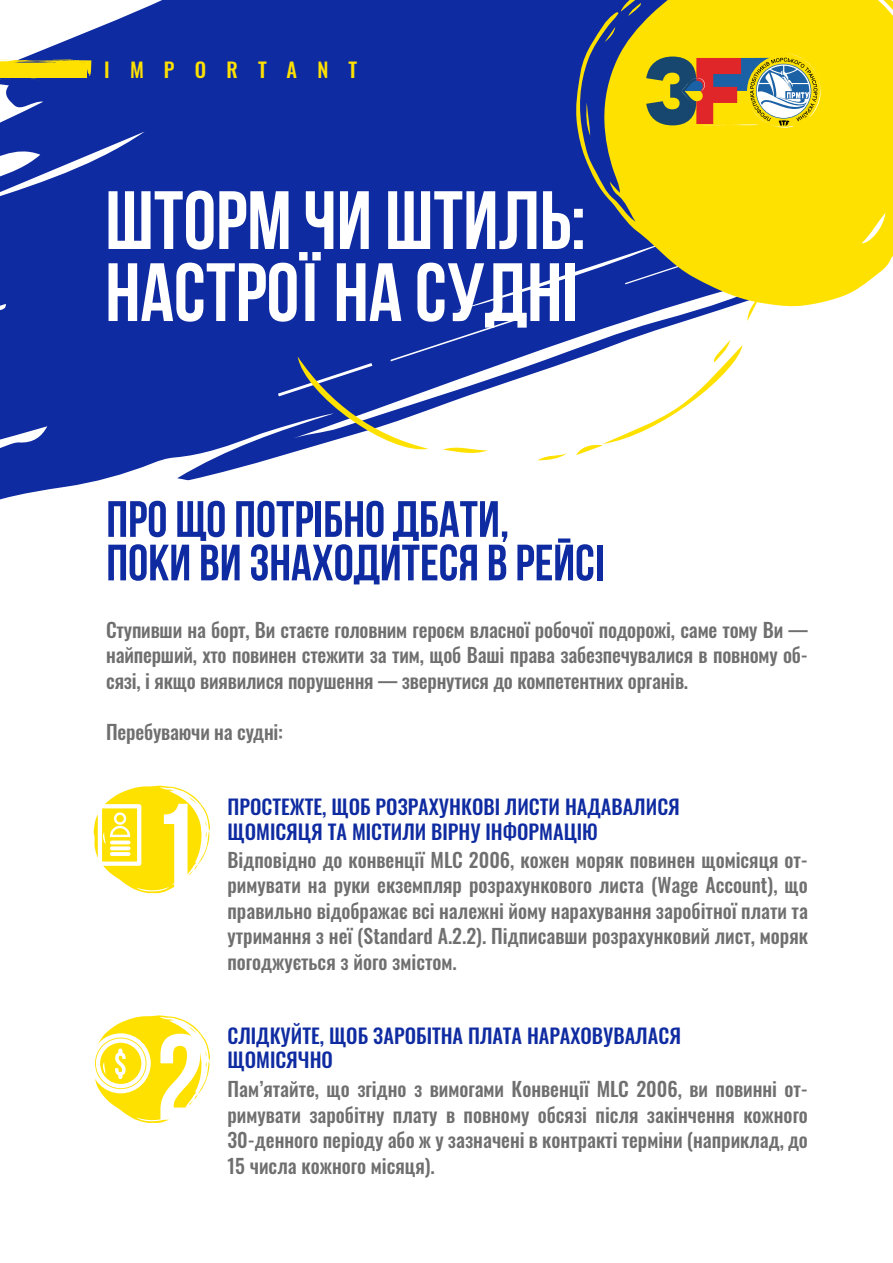
<style>
.page{position:relative;width:893px;height:1263px;background:#fff}
.page>*{position:absolute;margin:0;border:0;box-sizing:border-box;transform-origin:0 0}
.t1{font:121.5px/230.9px "Bebas Neue Cyrillic";color:#fff}
.t2{font:82.5px/72px "Bebas Neue Cyrillic";color:#fff}
.t3{font:51px/43.5px "Bebas Neue Cyrillic";color:#0f2ba1}
.t4{font:500 20.25px/24.3px "Oswald";color:#0f2ba1}
.t5{font:500 20.25px "Oswald";letter-spacing:1em;color:#ffe100}
.t6{font:500 19.8px/25.5px "Oswald";color:#706f6f;text-align:justify}
</style>
<div class="page">
<svg style="left:0;top:0;width:743px;height:500px;fill:#0f2ba1"></svg>
<svg style="left:575px;top:0;width:318px;height:307px;background:#c9b92c"></svg>
<svg style="left:586px;top:103px;width:4px;height:33px"></svg>
<svg style="left:621px;top:0;width:100px;height:16px;background:#afa435"></svg>
<svg style="left:605px;top:27px;width:10px;height:15px"></svg>
<svg style="left:0;top:60px;width:91px;height:22px;background:#c9b825"></svg>
<svg style="left:646px;top:53px;width:175px;height:75px;background:#ae994a"></svg>
<svg style="left:94px;top:785px;width:116px;height:108px"></svg>
<svg style="left:95px;top:1015px;width:115px;height:108px"></svg>
<svg style="left:298px;top:357px;width:130px;height:99px"></svg>
<svg style="left:443px;top:445px;width:45px;height:10px"></svg>
<div style="left:741px;top:139px;width:152px;height:62px;background:#ffe100"></div>
<svg style="left:538px;top:453px;width:29px;height:7px"></svg>
<svg style="left:576px;top:340px;width:166px;height:115px"></svg>
<svg style="left:747px;top:296px;width:13px;height:25px"></svg>
<p class="t5" style="left:104px;top:52px;width:255px">IMPORTANT</p>
<h2 class="t2" style="left:105px;top:184px;width:482px">ШТОРМ ЧИ ШТИЛЬ:<br>НАСТРОЇ НА СУДНІ</h2>
<h3 class="t3" style="left:106px;top:497px;width:500px">Про що потрібно дбати, поки ви знаходитеся в рейсі</h3>
<p class="t6" style="left:106px;top:615px;width:703px">Ступивши на борт, Ви стаєте головним героєм власної робочої подорожі, саме тому Ви — найперший, хто повинен стежити за тим, щоб Ваші права забезпечувалися в повному об&shy;сязі, і якщо виявилися порушення — звернутися до компетентних органів.</p>
<p class="t6" style="left:106px;top:717px;width:178px">Перебуваючи на судні:</p>
<h1 class="t1" style="left:151px;top:731px;width:54px">1<br>2</h1>
<p class="t4" style="left:227px;top:793px;width:454px">ПРОСТЕЖТЕ, ЩОБ РОЗРАХУНКОВІ ЛИСТИ НАДАВАЛИСЯ<br>ЩОМІСЯЦЯ ТА МІСТИЛИ ВІРНУ ІНФОРМАЦІЮ</p>
<p class="t6" style="left:227px;top:845px;width:582px">Відповідно до конвенції MLC 2006, кожен моряк повинен щомісяця от&shy;римувати на руки екземпляр розрахункового листа (Wage Account), що правильно відображає всі належні йому нарахування заробітної плати та утримання з неї (Standard A.2.2). Підписавши розрахунковий лист, моряк погоджується з його змістом.</p>
<p class="t4" style="left:227px;top:1022px;width:455px">СЛІДКУЙТЕ, ЩОБ ЗАРОБІТНА ПЛАТА НАРАХОВУВАЛАСЯ<br>ЩОМІСЯЧНО</p>
<p class="t6" style="left:227px;top:1074px;width:582px">Пам’ятайте, що згідно з вимогами Конвенції MLC 2006, ви повинні от&shy;римувати заробітну плату в повному обсязі після закінчення кожного 30-денного періоду або ж у зазначені в контракті терміни (наприклад, до 15 числа кожного місяця).</p>
</div>
